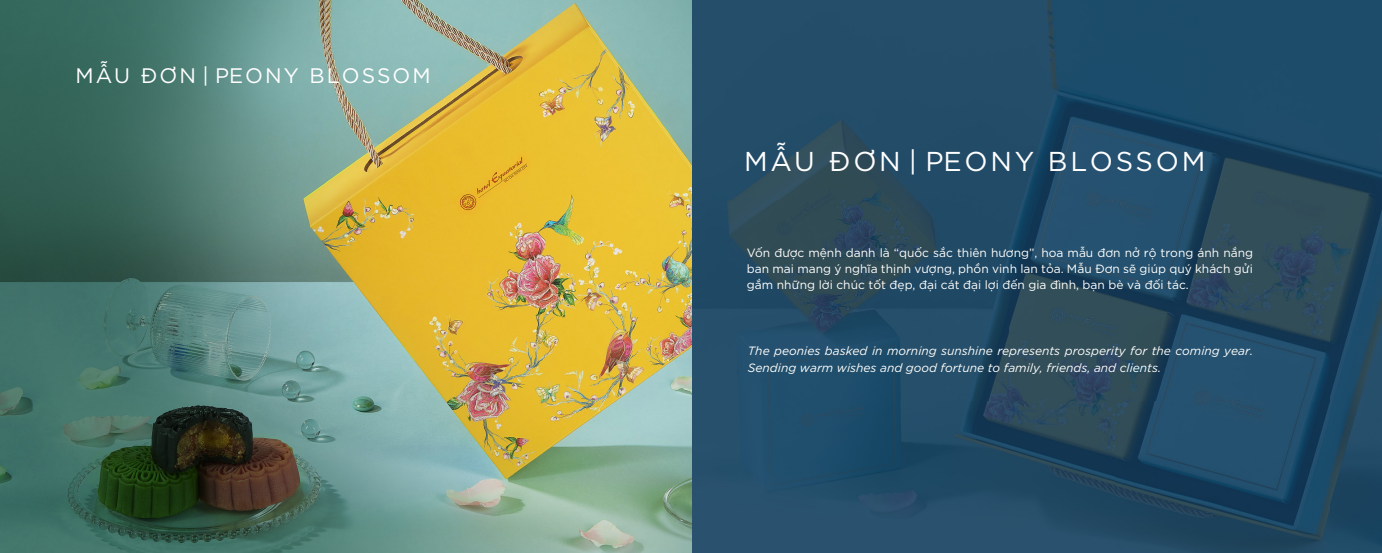
<style>
.page{position:relative;width:1382px;height:553px;background:#fff}
.page>*{position:absolute;margin:0;border:0;box-sizing:border-box;transform-origin:0 0}
.t1{font:27.3px "SVN Gotham";letter-spacing:.1em;color:#fff}
.t2{font:21px "SVN Gotham";letter-spacing:.1em;color:#fff}
.t3{font:12px/16.4px "SVN Gotham";color:#fffffc;text-align:justify}
.t4{font:italic 12px/16.4px "SVN Gotham";color:#fffffc}
</style>
<div class="page">
<img style="left:0;top:0;width:1382px;height:553px">
<h2 class="t2" style="left:76px;top:60px;width:357px">MẪU ĐƠN | PEONY BLOSSOM</h2>
<h1 class="t1" style="left:744px;top:141px;width:463px">MẪU ĐƠN | PEONY BLOSSOM</h1>
<p class="t3" style="left:747px;top:243px;width:508px">Vốn được mệnh danh là “quốc sắc thiên hương”, hoa mẫu đơn nở rộ trong ánh nắng ban mai mang ý nghĩa thịnh vượng, phồn vinh lan tỏa. Mẫu Đơn sẽ giúp quý khách gửi gắm những lời chúc tốt đẹp, đại cát đại lợi đến gia đình, bạn bè và đối tác.</p>
<p class="t4" style="left:748px;top:342px;width:507px">The peonies basked in morning sunshine represents prosperity for the coming year.<br>Sending warm wishes and good fortune to family, friends, and clients.</p>
</div>
